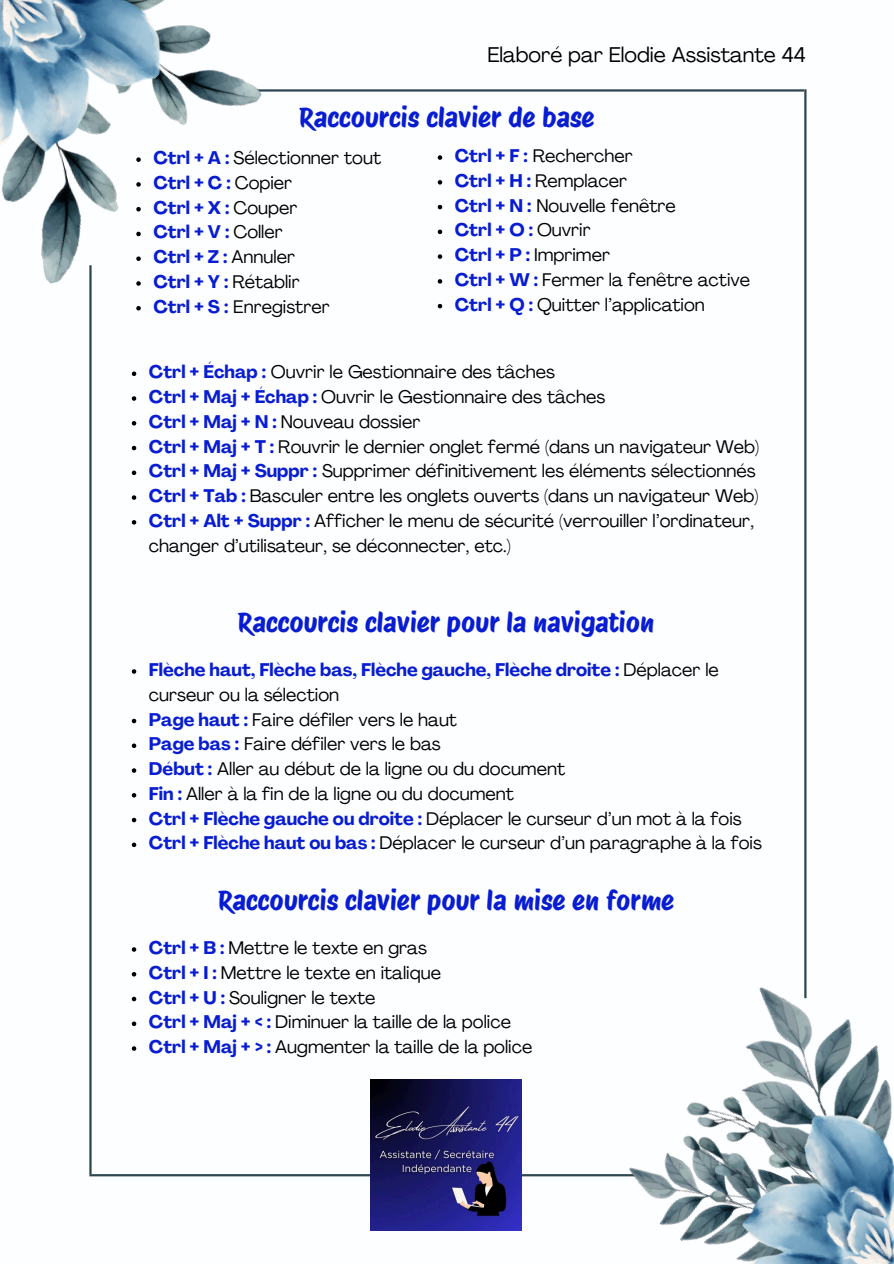
<style>
.page{position:relative;width:894px;height:1264px;background:#fff}
.page>*{position:absolute;margin:0;border:0;box-sizing:border-box;transform-origin:0 0}
.t1{font:27px "Protest Riot";color:#081cd2}
.t2{font:21px "Agrandir";color:#000}
.t3{font:18px/24.8px "Agrandir";color:#000}
.t4{font:700 18px/24.8px "Agrandir";color:#081cd2}
.s1{font-weight:700;color:#081cd2}
.s2{font-weight:400;color:#000}
</style>
<div class="page">
<hr style="left:89px;top:1174px;width:557px;height:2px;background:#2e4650">
<img style="left:611px;top:1167px;width:41px;height:30px">
<img style="left:759px;top:952px;width:93px;height:88px">
<hr style="left:247px;top:89px;width:557px;height:3px;background:#2e4650">
<img style="left:236px;top:77px;width:42px;height:29px">
<img style="left:41px;top:202px;width:99px;height:82px">
<img style="left:652px;top:1102px;width:40px;height:139px">
<img style="left:692px;top:1040px;width:201px;height:223px">
<img style="left:0;top:0;width:236px;height:202px">
<hr style="left:804px;top:89px;width:2px;height:909px;background:#2e4650">
<hr style="left:89px;top:265px;width:3px;height:909px;background:#2e4650">
<svg style="left:132px;top:371px;width:4px;height:5px"></svg>
<svg style="left:132px;top:396px;width:4px;height:5px"></svg>
<svg style="left:132px;top:421px;width:4px;height:4px"></svg>
<svg style="left:132px;top:446px;width:4px;height:4px"></svg>
<svg style="left:132px;top:470px;width:4px;height:5px"></svg>
<svg style="left:132px;top:495px;width:4px;height:5px"></svg>
<svg style="left:132px;top:520px;width:4px;height:4px"></svg>
<svg style="left:136px;top:157px;width:5px;height:5px"></svg>
<svg style="left:136px;top:182px;width:5px;height:5px"></svg>
<svg style="left:136px;top:207px;width:5px;height:4px"></svg>
<svg style="left:136px;top:232px;width:5px;height:4px"></svg>
<svg style="left:136px;top:256px;width:5px;height:5px"></svg>
<svg style="left:136px;top:281px;width:5px;height:5px"></svg>
<svg style="left:136px;top:306px;width:5px;height:4px"></svg>
<svg style="left:437px;top:155px;width:5px;height:5px"></svg>
<svg style="left:437px;top:180px;width:5px;height:4px"></svg>
<svg style="left:437px;top:205px;width:5px;height:4px"></svg>
<svg style="left:437px;top:229px;width:5px;height:5px"></svg>
<svg style="left:437px;top:254px;width:5px;height:5px"></svg>
<svg style="left:437px;top:279px;width:5px;height:4px"></svg>
<svg style="left:437px;top:304px;width:5px;height:4px"></svg>
<img style="left:370px;top:1079px;width:151px;height:151px">
<svg style="left:132px;top:669px;width:4px;height:4px"></svg>
<svg style="left:132px;top:718px;width:4px;height:5px"></svg>
<svg style="left:132px;top:743px;width:4px;height:5px"></svg>
<svg style="left:132px;top:768px;width:4px;height:4px"></svg>
<svg style="left:132px;top:793px;width:4px;height:4px"></svg>
<svg style="left:132px;top:817px;width:4px;height:5px"></svg>
<svg style="left:132px;top:842px;width:4px;height:5px"></svg>
<svg style="left:132px;top:947px;width:4px;height:4px"></svg>
<svg style="left:132px;top:972px;width:4px;height:4px"></svg>
<svg style="left:132px;top:996px;width:4px;height:5px"></svg>
<svg style="left:132px;top:1021px;width:4px;height:5px"></svg>
<svg style="left:132px;top:1046px;width:4px;height:4px"></svg>
<p class="t2" style="left:487px;top:47px;width:319px">Elaboré par Elodie Assistante 44</p>
<p class="t1" style="left:299px;top:101px;width:297px">Raccourcis clavier de base</p>
<p class="t3" style="left:153px;top:147px;width:229px"><span class="s1">Ctrl + A :</span> Sélectionner tout</p>
<p class="t4" style="left:153px;top:172px;width:140px">Ctrl + C : <span class="s2">Copier</span></p>
<p class="t4" style="left:153px;top:197px;width:146px">Ctrl + X : <span class="s2">Couper</span></p>
<p class="t4" style="left:153px;top:221px;width:131px">Ctrl + V : <span class="s2">Coller</span></p>
<p class="t4" style="left:153px;top:246px;width:143px">Ctrl + Z : <span class="s2">Annuler</span></p>
<p class="t3" style="left:153px;top:271px;width:148px"><span class="s1">Ctrl + Y :</span> Rétablir</p>
<p class="t3" style="left:153px;top:296px;width:178px"><span class="s1">Ctrl + S :</span> Enregistrer</p>
<p class="t3" style="left:454px;top:145px;width:179px"><span class="s1">Ctrl + F :</span> Rechercher</p>
<p class="t3" style="left:454px;top:170px;width:174px"><span class="s1">Ctrl + H :</span> Remplacer</p>
<p class="t3" style="left:454px;top:195px;width:222px"><span class="s1">Ctrl + N :</span> Nouvelle fenêtre</p>
<p class="t4" style="left:454px;top:219px;width:137px">Ctrl + O : <span class="s2">Ouvrir</span></p>
<p class="t3" style="left:454px;top:244px;width:157px"><span class="s1">Ctrl + P :</span> Imprimer</p>
<p class="t3" style="left:454px;top:269px;width:297px"><span class="s1">Ctrl + W :</span> Fermer la fenêtre active</p>
<p class="t3" style="left:454px;top:294px;width:251px"><span class="s1">Ctrl + Q :</span> Quitter l’application</p>
<p class="t3" style="left:149px;top:361px;width:407px"><span class="s1">Ctrl + Échap :</span> Ouvrir le Gestionnaire des tâches</p>
<p class="t3" style="left:149px;top:386px;width:458px"><span class="s1">Ctrl + Maj + Échap :</span> Ouvrir le Gestionnaire des tâches</p>
<p class="t3" style="left:149px;top:411px;width:273px"><span class="s1">Ctrl + Maj + N :</span> Nouveau dossier</p>
<h2 class="t3" style="left:149px;top:435px;width:611px"><span class="s1">Ctrl + Maj + T :</span> Rouvrir le dernier onglet fermé (dans un navigateur Web)</h2>
<p class="t3" style="left:149px;top:460px;width:608px"><span class="s1">Ctrl + Maj + Suppr :</span> Supprimer définitivement les éléments sélectionnés</p>
<p class="t3" style="left:149px;top:485px;width:611px"><span class="s1">Ctrl + Tab :</span> Basculer entre les onglets ouverts (dans un navigateur Web)</p>
<h1 class="t3" style="left:149px;top:510px;width:606px"><span class="s1">Ctrl + Alt + Suppr :</span> Afficher le menu de sécurité (verrouiller l’ordinateur, changer d’utilisateur, se déconnecter, etc.)</h1>
<p class="t1" style="left:237px;top:606px;width:418px">Raccourcis clavier pour la navigation</p>
<p class="t4" style="left:149px;top:659px;width:571px">Flèche haut, Flèche bas, Flèche gauche, Flèche droite : <span class="s2">Déplacer le curseur ou la sélection</span></p>
<p class="t3" style="left:149px;top:708px;width:309px"><span class="s1">Page haut :</span> Faire défiler vers le haut</p>
<p class="t3" style="left:149px;top:733px;width:293px"><span class="s1">Page bas :</span> Faire défiler vers le bas</p>
<p class="t3" style="left:149px;top:758px;width:417px"><span class="s1">Début :</span> Aller au début de la ligne ou du document</p>
<p class="t3" style="left:149px;top:783px;width:366px"><span class="s1">Fin :</span> Aller à la fin de la ligne ou du document</p>
<p class="t3" style="left:149px;top:807px;width:594px"><span class="s1">Ctrl + Flèche gauche ou droite :</span> Déplacer le curseur d’un mot à la fois</p>
<h1 class="t3" style="left:149px;top:832px;width:614px"><span class="s1">Ctrl + Flèche haut ou bas :</span> Déplacer le curseur d’un paragraphe à la fois</h1>
<p class="t1" style="left:218px;top:884px;width:458px">Raccourcis clavier pour la mise en forme</p>
<p class="t3" style="left:149px;top:937px;width:279px"><span class="s1">Ctrl + B :</span> Mettre le texte en gras</p>
<p class="t3" style="left:149px;top:961px;width:293px"><span class="s1">Ctrl + I :</span> Mettre le texte en italique</p>
<p class="t3" style="left:149px;top:986px;width:228px"><span class="s1">Ctrl + U :</span> Souligner le texte</p>
<p class="t3" style="left:149px;top:1011px;width:363px"><span class="s1">Ctrl + Maj + &lt; :</span> Diminuer la taille de la police</p>
<p class="t3" style="left:149px;top:1036px;width:385px"><span class="s1">Ctrl + Maj + &gt; :</span> Augmenter la taille de la police</p>
</div>
